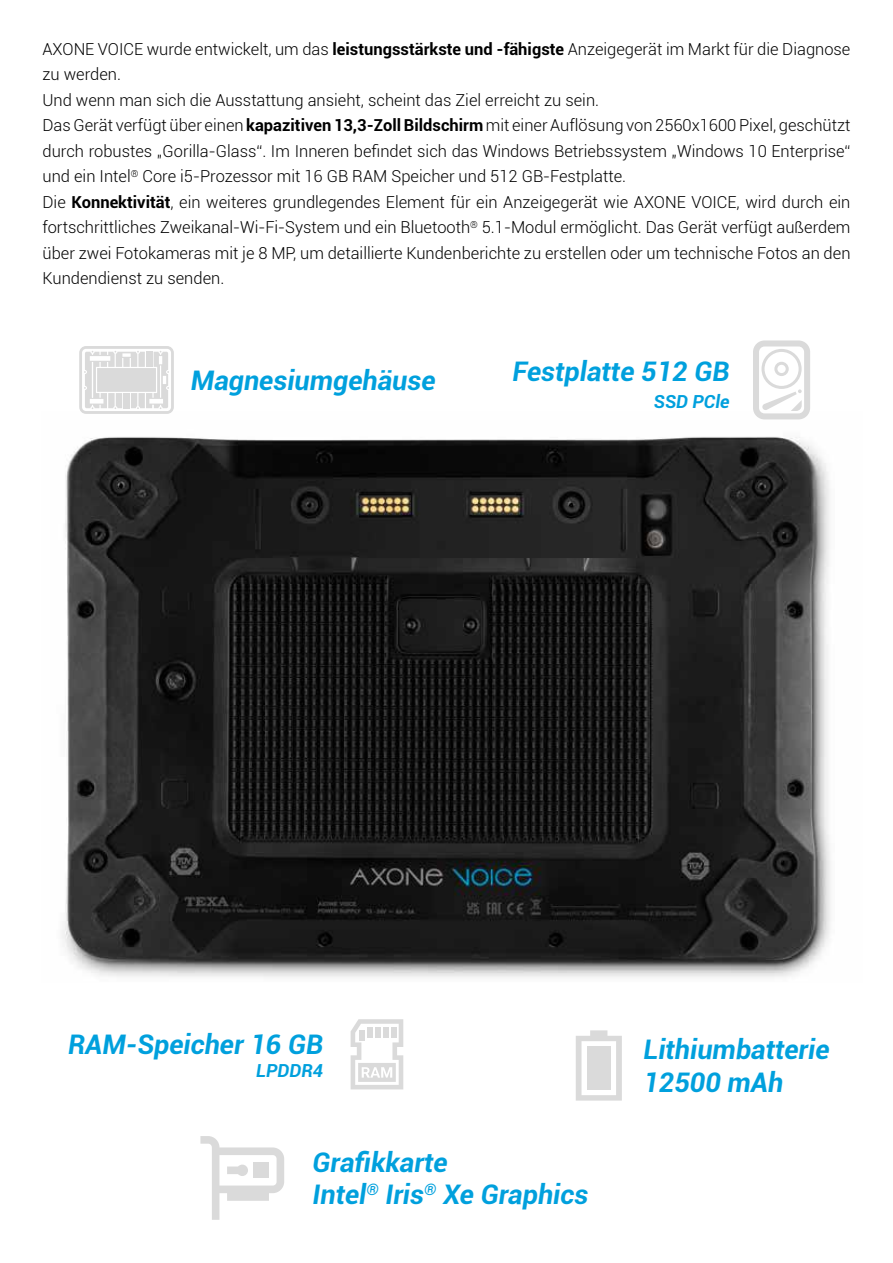
<style>
.page{position:relative;width:893px;height:1263px;background:#fff}
.page>*{position:absolute;margin:0;border:0;box-sizing:border-box;transform-origin:0 0}
.t1{font:italic 700 27px/32.4px "Roboto";color:#00a0dd}
.t2{font:italic 700 18px "Roboto";color:#00a0dd}
.t3{font:300 16.5px/25.5px "Roboto";color:#000}
.s1{font-weight:700}
</style>
<div class="page">
<img style="left:62px;top:419px;width:769px;height:558px">
<svg style="left:79px;top:346px;width:95px;height:68px"></svg>
<svg style="left:351px;top:1019px;width:52px;height:70px"></svg>
<svg style="left:200px;top:1136px;width:84px;height:84px"></svg>
<svg style="left:753px;top:340px;width:57px;height:79px"></svg>
<svg style="left:576px;top:1030px;width:46px;height:70px"></svg>
<div style="left:587px;top:1046px;width:23px;height:44px;background:#dadada"></div>
<p class="t3" style="left:42px;top:36px;width:809px">AXONE VOICE wurde entwickelt, um das <span class="s1">leistungsstärkste und -fähigste</span> Anzeigegerät im Markt für die Diagnose zu werden.<br>Und wenn man sich die Ausstattung ansieht, scheint das Ziel erreicht zu sein.<br>Das Gerät verfügt über einen <span class="s1">kapazitiven 13,3-Zoll Bildschirm</span> mit einer Auflösung von 2560x1600 Pixel, geschützt durch robustes „Gorilla-Glass“. Im Inneren befindet sich das Windows Betriebssystem „Windows 10 Enterprise“ und ein Intel<sup>®</sup> Core i5-Prozessor mit 16 GB RAM Speicher und 512 GB-Festplatte.<br>Die <span class="s1">Konnektivität</span>, ein weiteres grundlegendes Element für ein Anzeigegerät wie AXONE VOICE, wird durch ein fortschrittliches Zweikanal-Wi-Fi-System und ein Bluetooth<sup>®</sup> 5.1-Modul ermöglicht. Das Gerät verfügt außerdem über zwei Fotokameras mit je 8 MP, um detaillierte Kundenberichte zu erstellen oder um technische Fotos an den Kundendienst zu senden.</p>
<h1 class="t1" style="left:191px;top:363px;width:246px">Magnesiumgehäuse</h1>
<h1 class="t1" style="left:512px;top:354px;width:219px">Festplatte 512 GB</h1>
<p class="t2" style="left:654px;top:388px;width:77px">SSD PCle</p>
<h1 class="t1" style="left:68px;top:1027px;width:257px">RAM-Speicher 16 GB</h1>
<p class="t2" style="left:256px;top:1058px;width:69px">LPDDR4</p>
<h1 class="t1" style="left:643px;top:1032px;width:188px">Lithiumbatterie<br>12500 mAh</h1>
<h1 class="t1" style="left:313px;top:1145px;width:277px">Grafikkarte<br>Intel<sup>®</sup> Iris<sup>®</sup> Xe Graphics</h1>
</div>
